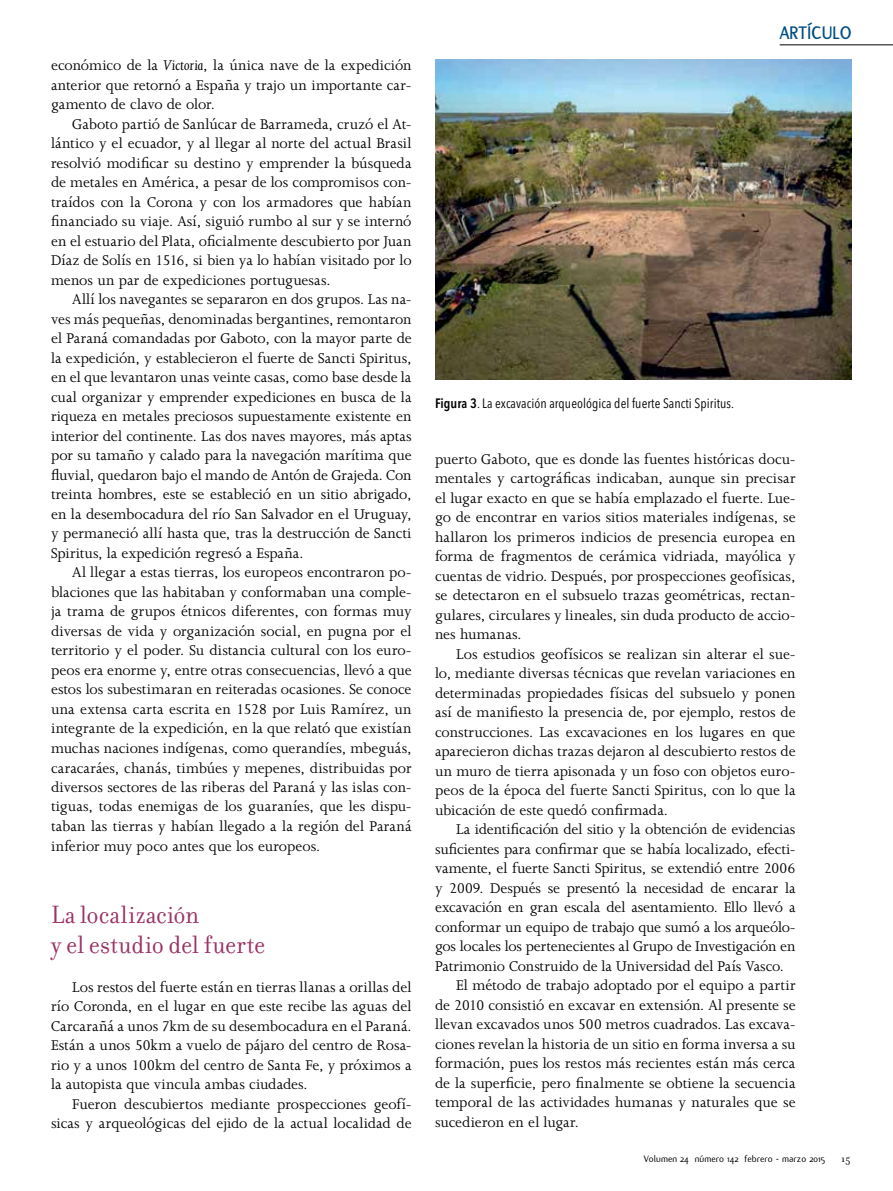
<style>
.page{position:relative;width:893px;height:1191px;background:#fff}
.page>*{position:absolute;margin:0;border:0;box-sizing:border-box;transform-origin:0 0}
.t1{font:27px/30px "Filosofia";color:#9a3366;scale:.95 1}
.t2{font:700 19.5px "Flux";letter-spacing:.01em;color:#004e84;scale:.95 1}
.t3{font:16.2px/19.5px "Joanna MT Std";letter-spacing:-.005em;color:#000;text-align:justify}
.t4{font:condensed 13.5px "Avenir Next LT Pro";letter-spacing:.005em;color:#000}
.t5{font:11.25px "Filosofia";color:#000}
.t6{font:10.2px "Flux";color:#000}
.s1{font-style:italic}
.s2{font-weight:600}
</style>
<div class="page">
<hr style="left:780px;top:45px;width:113px;height:1px;background:#000">
<img style="left:435px;top:60px;width:416px;height:319px">
<p class="t3" style="left:51px;top:56px;width:362px">económico de la <span class="s1">Victoria</span>, la única nave de la expedición anterior que retornó a España y trajo un importante car&shy;gamento de clavo de olor.</p>
<p class="t3" style="left:51px;top:114px;width:362px;text-indent:21px">Gaboto partió de Sanlúcar de Barrameda, cruzó el At&shy;lántico y el ecuador, y al llegar al norte del actual Brasil resolvió modificar su destino y emprender la búsqueda de metales en América, a pesar de los compromisos con&shy;traídos con la Corona y con los armadores que habían financiado su viaje. Así, siguió rumbo al sur y se internó en el estuario del Plata, oficialmente descubierto por Juan Díaz de Solís en 1516, si bien ya lo habían visitado por lo menos un par de expediciones portuguesas.</p>
<p class="t3" style="left:51px;top:290px;width:362px;text-indent:21px">Allí los navegantes se separaron en dos grupos. Las na&shy;ves más pequeñas, denominadas bergantines, remontaron el Paraná comandadas por Gaboto, con la mayor parte de la expedición, y establecieron el fuerte de Sancti Spiritus, en el que levantaron unas veinte casas, como base desde la cual organizar y emprender expediciones en busca de la riqueza en metales preciosos supuestamente existente en interior del continente. Las dos naves mayores, más aptas por su tamaño y calado para la navegación marítima que fluvial, quedaron bajo el mando de Antón de Grajeda. Con treinta hombres, este se estableció en un sitio abrigado, en la desembocadura del río San Salvador en el Uruguay, y permaneció allí hasta que, tras la destrucción de Sancti Spiritus, la expedición regresó a España.</p>
<p class="t3" style="left:51px;top:563px;width:362px;text-indent:21px">Al llegar a estas tierras, los europeos encontraron po&shy;blaciones que las habitaban y conformaban una comple&shy;ja trama de grupos étnicos diferentes, con formas muy diversas de vida y organización social, en pugna por el territorio y el poder. Su distancia cultural con los euro&shy;peos era enorme y, entre otras consecuencias, llevó a que estos los subestimaran en reiteradas ocasiones. Se conoce una extensa carta escrita en 1528 por Luis Ramírez, un integrante de la expedición, en la que relató que existían muchas naciones indígenas, como querandíes, mbeguás, caracaráes, chanás, timbúes y mepenes, distribuidas por diversos sectores de las riberas del Paraná y las islas con&shy;tiguas, todas enemigas de los guaraníes, que les dispu&shy;taban las tierras y habían llegado a la región del Paraná inferior muy poco antes que los europeos.</p>
<h1 class="t1" style="left:51px;top:899px;width:227px">La localización<br>y el estudio del fuerte</h1>
<p class="t3" style="left:51px;top:977px;width:362px;text-indent:21px">Los restos del fuerte están en tierras llanas a orillas del río Coronda, en el lugar en que este recibe las aguas del Carcarañá a unos 7km de su desembocadura en el Paraná.<br>Están a unos 50km a vuelo de pájaro del centro de Rosa&shy;rio y a unos 100km del centro de Santa Fe, y próximos a la autopista que vincula ambas ciudades.</p>
<p class="t3" style="left:51px;top:1094px;width:362px;text-align:right">Fueron descubiertos mediante prospecciones geofí&shy;sicas y arqueológicas del ejido de la actual localidad de</p>
<p class="t2" style="left:780px;top:22px;width:77px">ARTÍCULO</p>
<p class="t4" style="left:435px;top:395px;width:301px"><span class="s2">Figura 3</span>. La excavación arqueológica del fuerte Sancti Spiritus.</p>
<p class="t3" style="left:435px;top:449px;width:362px">puerto Gaboto, que es donde las fuentes históricas docu&shy;mentales y cartográficas indicaban, aunque sin precisar el lugar exacto en que se había emplazado el fuerte. Lue&shy;go de encontrar en varios sitios materiales indígenas, se hallaron los primeros indicios de presencia europea en forma de fragmentos de cerámica vidriada, mayólica y cuentas de vidrio. Después, por prospecciones geofísicas, se detectaron en el subsuelo trazas geométricas, rectan&shy;gulares, circulares y lineales, sin duda producto de accio&shy;nes humanas.</p>
<p class="t3" style="left:435px;top:644px;width:362px;text-indent:21px">Los estudios geofísicos se realizan sin alterar el sue&shy;lo, mediante diversas técnicas que revelan variaciones en determinadas propiedades físicas del subsuelo y ponen así de manifiesto la presencia de, por ejemplo, restos de construcciones. Las excavaciones en los lugares en que aparecieron dichas trazas dejaron al descubierto restos de un muro de tierra apisonada y un foso con objetos euro&shy;peos de la época del fuerte Sancti Spiritus, con lo que la ubicación de este quedó confirmada.</p>
<p class="t3" style="left:456px;top:820px;width:341px">La identificación del sitio y la obtención de evidencias</p>
<p class="t3" style="left:435px;top:839px;width:362px">suficientes para confirmar que se había localizado, efecti-</p>
<p class="t3" style="left:435px;top:859px;width:362px">vamente, el fuerte Sancti Spiritus, se extendió entre 2006</p>
<p class="t3" style="left:435px;top:878px;width:362px">y 2009. Después se presentó la necesidad de encarar la</p>
<p class="t3" style="left:435px;top:898px;width:362px">excavación en gran escala del asentamiento. Ello llevó a</p>
<p class="t3" style="left:435px;top:917px;width:362px">conformar un equipo de trabajo que sumó a los arqueólo-</p>
<p class="t3" style="left:435px;top:937px;width:362px">gos locales los pertenecientes al Grupo de Investigación en</p>
<p class="t3" style="left:435px;top:956px;width:350px">Patrimonio Construido de la Universidad del País Vasco.</p>
<p class="t3" style="left:456px;top:976px;width:341px">El método de trabajo adoptado por el equipo a partir</p>
<p class="t3" style="left:435px;top:995px;width:362px">de 2010 consistió en excavar en extensión. Al presente se</p>
<p class="t3" style="left:435px;top:1015px;width:362px">llevan excavados unos 500 metros cuadrados. Las excava-</p>
<p class="t3" style="left:435px;top:1034px;width:362px">ciones revelan la historia de un sitio en forma inversa a su</p>
<p class="t3" style="left:435px;top:1054px;width:362px">formación, pues los restos más recientes están más cerca</p>
<p class="t3" style="left:435px;top:1073px;width:362px">de la superficie, pero finalmente se obtiene la secuencia</p>
<p class="t3" style="left:435px;top:1093px;width:362px">temporal de las actividades humanas y naturales que se</p>
<p class="t3" style="left:435px;top:1112px;width:145px">sucedieron en el lugar.</p>
<p class="t6" style="left:644px;top:1153px;width:183px">Volumen 24 número 142 febrero - marzo 2015</p>
<p class="t5" style="left:841px;top:1152px;width:11px">15</p>
</div>
